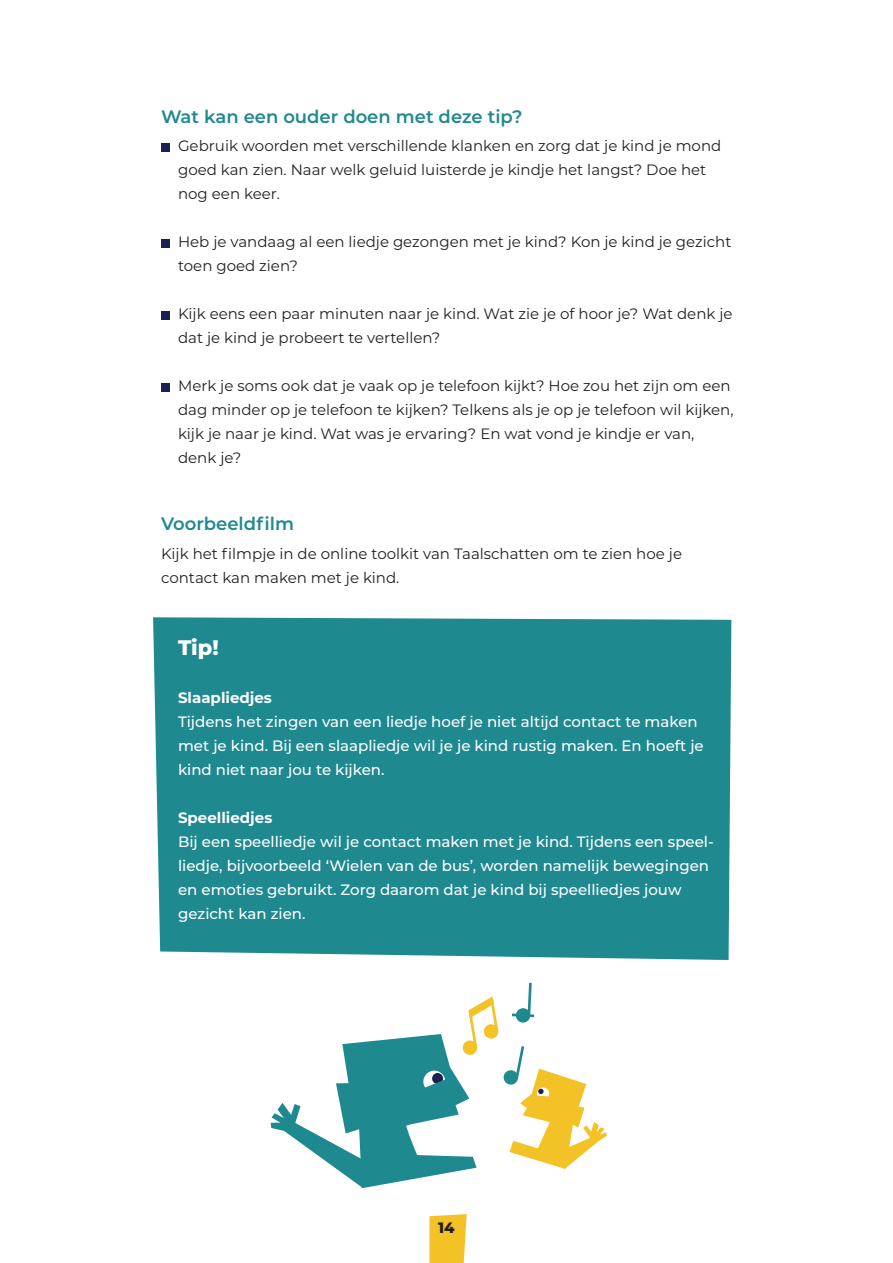
<style>
.page{position:relative;width:893px;height:1263px;background:#fff}
.page>*{position:absolute;margin:0;border:0;box-sizing:border-box;transform-origin:0 0}
.Kadertekst{font:800 21px "Montserrat";color:#fff}
.Tussenkop{font:600 18px "Montserrat";color:#1f8990}
.Body{font:15px/24px "Montserrat";color:#231f20}
.Kadertekst-2{font:500 15px/24px "Montserrat";color:#fff}
.Kadertekst-3{font:700 15px "Montserrat";color:#fff}
.t1{font:800 15px "Montserrat";color:#231f20}
</style>
<div class="page">
<div style="left:153px;top:617px;width:578px;height:343px;background:#1f8990"></div>
<div style="left:161px;top:143px;width:9px;height:8px;background:#1b204e"></div>
<div style="left:161px;top:239px;width:9px;height:8px;background:#1b204e"></div>
<div style="left:161px;top:311px;width:9px;height:8px;background:#1b204e"></div>
<div style="left:161px;top:383px;width:9px;height:8px;background:#1b204e"></div>
<svg style="left:429px;top:1214px;width:38px;height:49px;background:#f3c738"></svg>
<svg style="left:271px;top:983px;width:336px;height:205px"></svg>
<p class="Tussenkop" style="left:161px;top:104px;width:363px">Wat kan een ouder doen met deze tip?</p>
<p class="Body" style="left:178px;top:133px;width:545px">Gebruik woorden met verschillende klanken en zorg dat je kind je mond goed kan zien. Naar welk geluid luisterde je kindje het langst? Doe het nog een keer.</p>
<p class="Body" style="left:178px;top:229px;width:555px">Heb je vandaag al een liedje gezongen met je kind? Kon je kind je gezicht toen goed zien?</p>
<p class="Body" style="left:178px;top:301px;width:556px">Kijk eens een paar minuten naar je kind. Wat zie je of hoor je? Wat denk je dat je kind je probeert te vertellen?</p>
<p class="Body" style="left:178px;top:373px;width:557px">Merk je soms ook dat je vaak op je telefoon kijkt? Hoe zou het zijn om een dag minder op je telefoon te kijken? Telkens als je op je telefoon wil kijken, kijk je naar je kind. Wat was je ervaring? En wat vond je kindje er van, denk je?</p>
<p class="Tussenkop" style="left:161px;top:511px;width:135px">Voorbeeldfilm</p>
<p class="Body" style="left:161px;top:541px;width:522px">Kijk het filmpje in de online toolkit van Taalschatten om te zien hoe je contact kan maken met je kind.</p>
<p class="Kadertekst" style="left:178px;top:632px;width:42px">Tip!</p>
<p class="Kadertekst-3" style="left:178px;top:686px;width:95px">Slaapliedjes</p>
<p class="Kadertekst-2" style="left:178px;top:709px;width:527px">Tijdens het zingen van een liedje hoef je niet altijd contact te maken met je kind. Bij een slaapliedje wil je je kind rustig maken. En hoeft je kind niet naar jou te kijken.</p>
<p class="Kadertekst-3" style="left:178px;top:806px;width:96px">Speelliedjes</p>
<p class="Kadertekst-2" style="left:178px;top:829px;width:537px">Bij een speelliedje wil je contact maken met je kind. Tijdens een speel&shy;liedje, bijvoorbeeld ‘Wielen van de bus’, worden namelijk bewegingen en emoties gebruikt. Zorg daarom dat je kind bij speelliedjes jouw gezicht kan zien.</p>
<p class="t1" style="left:438px;top:1217px;width:18px">14</p>
</div>
